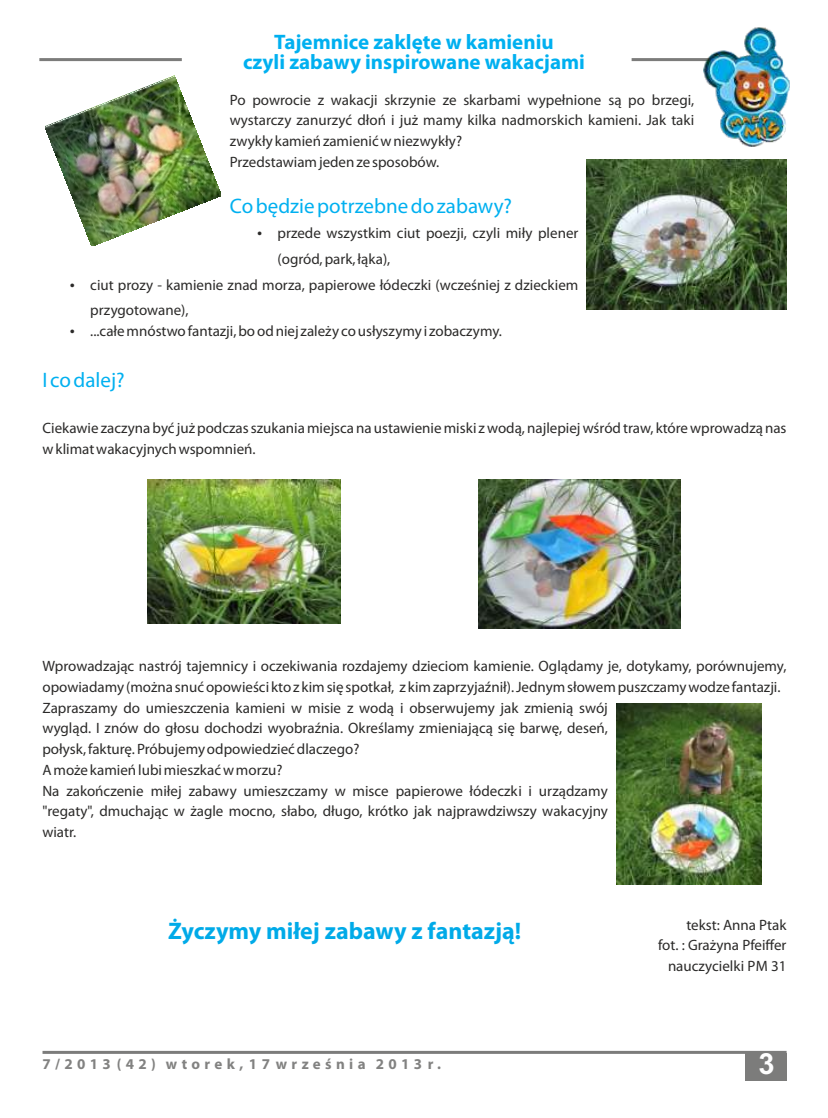
<style>
.page{position:relative;width:828px;height:1118px;background:#fff}
.page>*{position:absolute;margin:0;border:0;box-sizing:border-box;transform-origin:0 0}
.t1{font:700 29.1px "Arial";color:#fefefe}
.t2{font:700 24px "Myriad Pro";color:#00aae8}
.t3{font:700 21px/20.7px "Myriad Pro";color:#00b0f0;text-align:center}
.t4{font:21px "Myriad Pro";color:#00b0f0}
.t5{font:15px/20.7px "Myriad Pro";color:#2b2a29}
.t6{font:700 15px "Myriad Pro";letter-spacing:.29em;color:#828281}
</style>
<div class="page">
<hr style="left:43px;top:1050px;width:744px;height:3px;background:#7c7c7b">
<div style="left:745px;top:1052px;width:42px;height:28px;background:#7c7c7b"></div>
<hr style="left:39px;top:58px;width:143px;height:3px;background:#7c7c7b">
<img style="left:45px;top:76px;width:176px;height:170px">
<img style="left:587px;top:160px;width:200px;height:150px">
<img style="left:148px;top:480px;width:192px;height:143px">
<img style="left:478px;top:480px;width:202px;height:149px">
<img style="left:617px;top:703px;width:144px;height:181px">
<hr style="left:632px;top:58px;width:142px;height:3px;background:#7c7c7b">
<img style="left:703px;top:27px;width:87px;height:120px">
<h3 class="t3" style="left:243px;top:33px;width:343px">Tajemnice zaklęte w kamieniu<br>czyli zabawy inspirowane wakacjami</h3>
<p class="t5" style="left:230px;top:91px;width:466px">Po powrocie z wakacji skrzynie ze skarbami wypełnione są po brzegi, wystarczy zanurzyć dłoń i już mamy kilka nadmorskich kamieni. Jak taki zwykły kamień zamienić w niezwykły?<br>Przedstawiam jeden ze sposobów.</p>
<h3 class="t4" style="left:230px;top:197px;width:284px">Co będzie potrzebne do zabawy?</h3>
<p class="t5" style="left:278px;top:224px;width:302px">przede wszystkim ciut poezji, czyli miły plener</p>
<p class="t5" style="left:278px;top:250px;width:114px">(ogród, park, łąka),</p>
<p class="t5" style="left:90px;top:275px;width:490px">ciut prozy - kamienie znad morza, papierowe łódeczki (wcześniej z dzieckiem</p>
<p class="t5" style="left:90px;top:301px;width:100px">przygotowane),</p>
<p class="t5" style="left:90px;top:322px;width:413px">...całe mnóstwo fantazji, bo od niej zależy co usłyszymy i zobaczymy.</p>
<h3 class="t4" style="left:42px;top:371px;width:84px">I co dalej?</h3>
<p class="t5" style="left:42px;top:419px;width:746px">Ciekawie zaczyna być już podczas szukania miejsca na ustawienie miski z wodą, najlepiej wśród traw, które wprowadzą nas w klimat wakacyjnych wspomnień.</p>
<p class="t5" style="left:42px;top:657px;width:746px">Wprowadzając nastrój tajemnicy i oczekiwania rozdajemy dzieciom kamienie. Oglądamy je, dotykamy, porównujemy, opowiadamy (można snuć opowieści kto z kim się spotkał, z kim zaprzyjaźnił). Jednym słowem puszczamy wodze fantazji.<br>Zapraszamy do umieszczenia kamieni w misie z wodą i obserwujemy jak zmienią swój<br>wygląd. I znów do głosu dochodzi wyobraźnia. Określamy zmieniającą się barwę, deseń,<br>połysk, fakturę. Próbujemy odpowiedzieć dlaczego?<br>A może kamień lubi mieszkać w morzu?<br>Na zakończenie miłej zabawy umieszczamy w misce papierowe łódeczki i urządzamy<br>"regaty", dmuchając w żagle mocno, słabo, długo, krótko jak najprawdziwszy wakacyjny<br>wiatr.</p>
<h2 class="t2" style="left:168px;top:920px;width:355px">Życzymy miłej zabawy z fantazją!</h2>
<p class="t5" style="left:658px;top:915px;width:130px;text-align:right">tekst: Anna Ptak<br>fot. : Grażyna Pfeiffer nauczycielki PM 31</p>
<p class="t6" style="left:43px;top:1058px;width:400px">7/2013(42) wtorek,17września 2013r.</p>
<h1 class="t1" style="left:759px;top:1053px;width:18px">3</h1>
</div>
